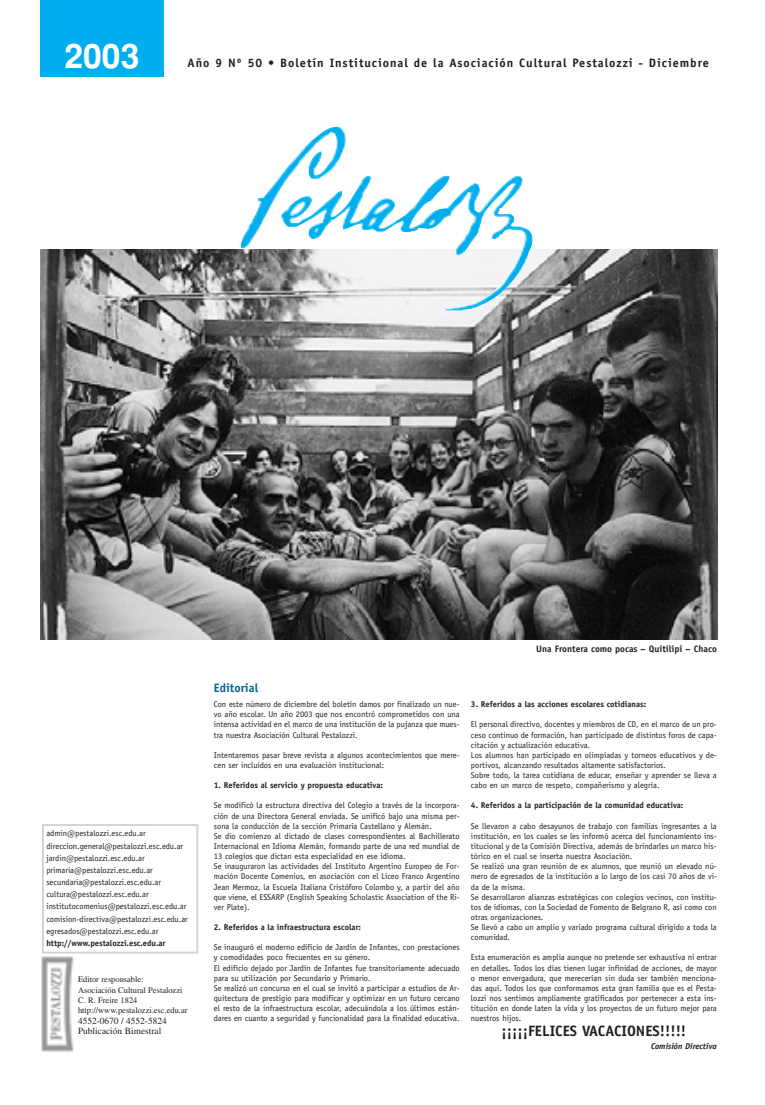
<style>
.page{position:relative;width:765px;height:1105px;background:#fff}
.page>*{position:absolute;margin:0;border:0;box-sizing:border-box;transform-origin:0 0}
.t1{font:700 33.75px "Helvetica";color:#fff}
.t2{font:700 15px "Officina Sans";color:#231f20}
.t3{font:700 12.25px "Officina Sans";letter-spacing:.08em;color:#231f20}
.t4{font:700 12.25px "Officina Sans";color:#006991}
.t5{font:9.38px/10.2px "Times";color:#231f20}
.t6{font:700 9.38px "Officina Sans";color:#231f20}
.t7{font:8.5px/10.1px "Officina Sans";color:#231f20}
.t8{font:700 8.5px "Officina Sans";color:#231f20}
.t9{font:8.5px/10.2px "Times";color:#231f20}
.t10{font:italic 700 8.5px "Officina Sans";color:#231f20}
</style>
<div class="page">
<div style="left:40px;top:0;width:124px;height:77px;background:#00aeef"></div>
<svg style="left:41px;top:956px;width:32px;height:1px"></svg>
<img style="left:41px;top:957px;width:33px;height:95px">
<div style="left:42px;top:824px;width:156px;height:129px;border:2px solid #d1d2d4"></div>
<img style="left:40px;top:250px;width:678px;height:389px">
<img style="left:240px;top:126px;width:294px;height:185px">
<h1 class="t1" style="left:64px;top:44px;width:77px">2003</h1>
<h3 class="t3" style="left:188px;top:58px;width:523px">Año 9 Nº 50 • Boletín Institucional de la Asociación Cultural Pestalozzi - Diciembre</h3>
<h3 class="t4" style="left:214px;top:683px;width:46px">Editorial</h3>
<p class="t6" style="left:536px;top:645px;width:182px">Una Frontera como pocas – Quitilipi – Chaco</p>
<p class="t7" style="left:46px;top:828px;width:143px;line-height:12.1px">admin@pestalozzi.esc.edu.ar direccion.general@pestalozzi.esc.edu.ar jardin@pestalozzi.esc.edu.ar primaria@pestalozzi.esc.edu.ar secundaria@pestalozzi.esc.edu.ar cultura@pestalozzi.esc.edu.ar institutocomenius@pestalozzi.esc.edu.ar comision-directiva@pestalozzi.esc.edu.ar egresados@pestalozzi.esc.edu.ar</p>
<p class="t8" style="left:46px;top:940px;width:121px">http://www.pestalozzi.esc.edu.ar</p>
<p class="t9" style="left:78px;top:975px;width:111px">Editor responsable:<br>Asociación Cultural Pestalozzi<br>C. R. Freire 1824 http://www.pestalozzi.esc.edu.ar</p>
<p class="t5" style="left:78px;top:1016px;width:90px">4552-0670 / 4552-5824<br>Publicación Bimestral</p>
<p class="t7" style="left:214px;top:700px;width:247px;text-align:justify">Con este número de diciembre del boletín damos por finalizado un nue&shy;vo año escolar. Un año 2003 que nos encontró comprometidos con una intensa actividad en el marco de una institución de la pujanza que mues&shy;tra nuestra Asociación Cultural Pestalozzi.</p>
<p class="t7" style="left:214px;top:750px;width:247px">Intentaremos pasar breve revista a algunos acontecimientos que mere&shy;cen ser incluidos en una evaluación institucional:</p>
<p class="t8" style="left:214px;top:782px;width:171px">1. Referidos al servicio y propuesta educativa:</p>
<p class="t7" style="left:214px;top:801px;width:247px">Se modificó la estructura directiva del Colegio a través de la incorpora&shy;ción de una Directora General enviada. Se unificó bajo una misma per&shy;sona la conducción de la sección Primaria Castellano y Alemán.<br>Se dio comienzo al dictado de clases correspondientes al Bachillerato Internacional en Idioma Alemán, formando parte de una red mundial de 13 colegios que dictan esta especialidad en ese idioma.<br>Se inauguraron las actividades del Instituto Argentino Europeo de For&shy;mación Docente Comenius, en asociación con el Liceo Franco Argentino Jean Mermoz, la Escuela Italiana Cristóforo Colombo y, a partir del año que viene, el ESSARP (English Speaking Scholastic Association of the Ri&shy;ver Plate).</p>
<p class="t8" style="left:214px;top:924px;width:149px">2. Referidos a la infraestructura escolar:</p>
<p class="t7" style="left:214px;top:943px;width:247px">Se inauguró el moderno edificio de Jardín de Infantes, con prestaciones y comodidades poco frecuentes en su género.<br>El edificio dejado por Jardín de Infantes fue transitoriamente adecuado para su utilización por Secundario y Primario.<br>Se realizó un concurso en el cual se invitó a participar a estudios de Ar&shy;quitectura de prestigio para modificar y optimizar en un futuro cercano el resto de la infraestructura escolar, adecuándola a los últimos están&shy;dares en cuanto a seguridad y funcionalidad para la finalidad educativa.</p>
<p class="t8" style="left:471px;top:701px;width:177px">3. Referidos a las acciones escolares cotidianas:</p>
<p class="t7" style="left:471px;top:720px;width:247px">El personal directivo, docentes y miembros de CD, en el marco de un pro&shy;ceso continuo de formación, han participado de distintos foros de capa&shy;citación y actualización educativa.<br>Los alumnos han participado en olimpíadas y torneos educativos y de&shy;portivos, alcanzando resultados altamente satisfactorios.<br>Sobre todo, la tarea cotidiana de educar, enseñar y aprender se lleva a cabo en un marco de respeto, compañerismo y alegría.</p>
<p class="t8" style="left:471px;top:802px;width:214px">4. Referidos a la participación de la comunidad educativa:</p>
<p class="t7" style="left:471px;top:821px;width:248px">Se llevaron a cabo desayunos de trabajo con familias ingresantes a la institución, en los cuales se les informó acerca del funcionamiento ins&shy;titucional y de la Comisión Directiva, además de brindarles un marco his&shy;tórico en el cual se inserta nuestra Asociación.<br>Se realizó una gran reunión de ex alumnos, que reunió un elevado nú&shy;mero de egresados de la institución a lo largo de los casi 70 años de vi&shy;da de la misma.<br>Se desarrollaron alianzas estratégicas con colegios vecinos, con institu&shy;tos de idiomas, con la Sociedad de Fomento de Belgrano R, así como con otras organizaciones.<br>Se llevó a cabo un amplio y variado programa cultural dirigido a toda la comunidad.</p>
<p class="t7" style="left:471px;top:953px;width:247px;text-align:justify">Esta enumeración es amplia aunque no pretende ser exhaustiva ni entrar en detalles. Todos los días tienen lugar infinidad de acciones, de mayor o menor envergadura, que merecerían sin duda ser también menciona&shy;das aquí. Todos los que conformamos esta gran familia que es el Pesta&shy;lozzi nos sentimos ampliamente gratificados por pertenecer a esta ins&shy;titución en donde laten la vida y los proyectos de un futuro mejor para nuestros hijos.</p>
<h2 class="t2" style="left:502px;top:1025px;width:186px">¡¡¡¡¡FELICES VACACIONES!!!!!</h2>
<p class="t10" style="left:651px;top:1043px;width:67px">Comisión Directiva</p>
</div>
